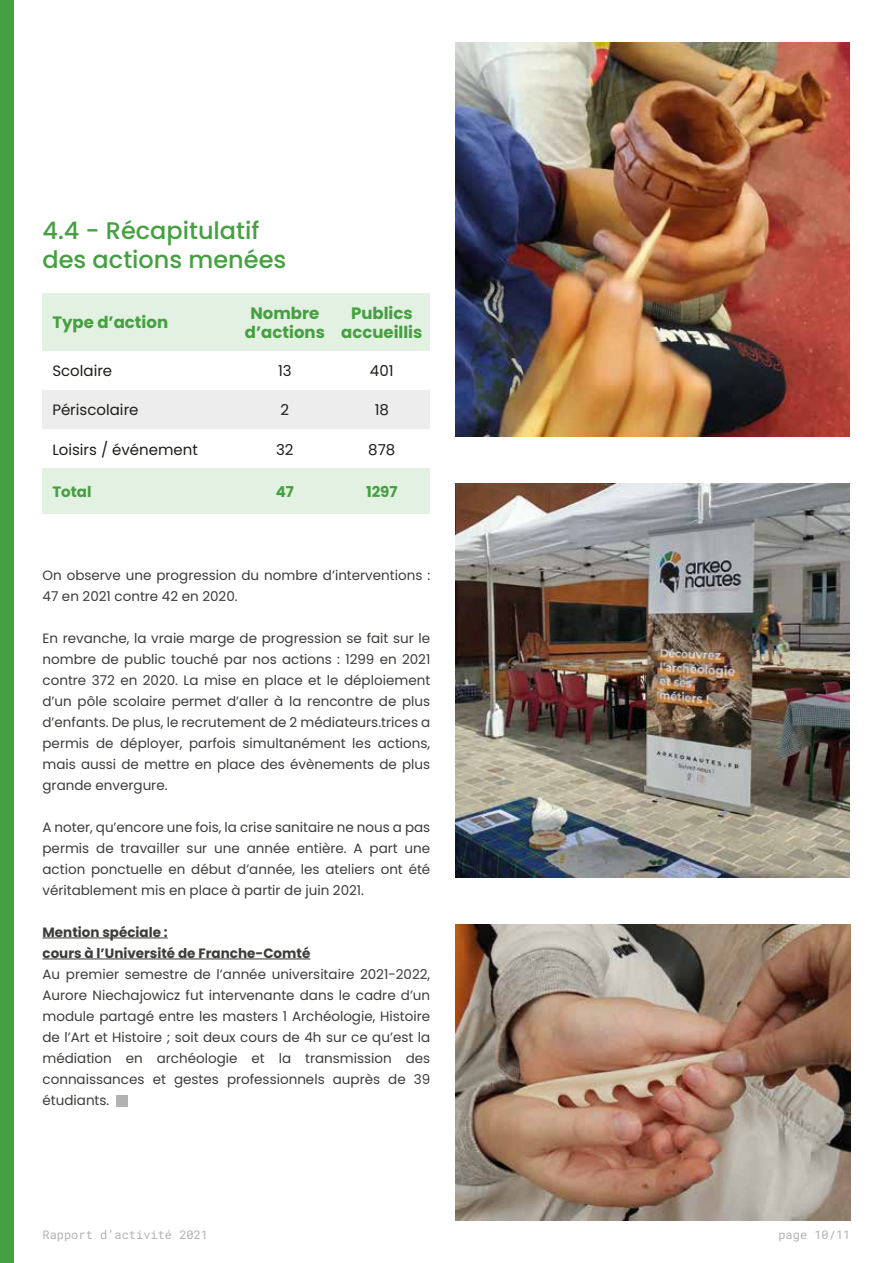
<style>
.page{position:relative;width:893px;height:1263px;background:#fff}
.page>*{position:absolute;margin:0;border:0;box-sizing:border-box;transform-origin:0 0}
.t1{font:500 24px/28.8px "Poppins";color:#44a040}
.t2{font:700 16.5px/19.8px "Poppins";color:#44a040;text-align:center}
.t3{font:15px "Poppins";color:#1d1d1b}
.t4{font:700 15px "Poppins";color:#44a040}
.t5{font:13.5px/21px "Poppins";color:#3c3c3b;text-align:justify}
.t6{font:700 13.5px/21px "Poppins";color:#3c3c3b}
.t7{font:12px "Roboto Mono";color:#b3b2b2}
</style>
<div class="page">
<div style="left:0;top:0;width:13px;height:1263px;background:#44a040"></div>
<div style="left:43px;top:293px;width:193px;height:59px;background:#e3f1e3"></div>
<div style="left:236px;top:293px;width:97px;height:59px;background:#e3f1e3"></div>
<div style="left:333px;top:293px;width:97px;height:59px;background:#e3f1e3"></div>
<div style="left:43px;top:391px;width:193px;height:39px;background:#ededed"></div>
<div style="left:236px;top:391px;width:97px;height:39px;background:#ededed"></div>
<div style="left:333px;top:391px;width:97px;height:39px;background:#ededed"></div>
<div style="left:43px;top:469px;width:193px;height:45px;background:#e3f1e3"></div>
<div style="left:236px;top:469px;width:97px;height:45px;background:#e3f1e3"></div>
<div style="left:333px;top:469px;width:97px;height:45px;background:#e3f1e3"></div>
<img style="left:455px;top:924px;width:395px;height:297px">
<img style="left:455px;top:43px;width:395px;height:394px">
<img style="left:455px;top:483px;width:395px;height:395px">
<hr style="left:43px;top:937px;width:125px;height:1px;background:#3c3c3b">
<hr style="left:43px;top:958px;width:267px;height:1px;background:#3c3c3b">
<div style="left:116px;top:1095px;width:12px;height:11px;background:#b3b2b2"></div>
<h1 class="t1" style="left:43px;top:216px;width:245px">4.4 - Récapitulatif des actions menées</h1>
<p class="t2" style="left:52px;top:312px;width:117px">Type d’action</p>
<p class="t2" style="left:245px;top:303px;width:81px">Nombre d’actions</p>
<p class="t2" style="left:341px;top:303px;width:83px">Publics accueillis</p>
<p class="t3" style="left:52px;top:362px;width:61px">Scolaire</p>
<p class="t3" style="left:278px;top:362px;width:15px">13</p>
<p class="t3" style="left:370px;top:362px;width:25px">401</p>
<p class="t3" style="left:52px;top:401px;width:88px">Périscolaire</p>
<p class="t3" style="left:281px;top:401px;width:10px">2</p>
<p class="t3" style="left:375px;top:401px;width:16px">18</p>
<p class="t3" style="left:52px;top:441px;width:147px">Loisirs / événement</p>
<p class="t3" style="left:276px;top:441px;width:19px">32</p>
<p class="t3" style="left:368px;top:441px;width:29px">878</p>
<p class="t4" style="left:52px;top:483px;width:41px">Total</p>
<p class="t4" style="left:276px;top:483px;width:20px">47</p>
<p class="t4" style="left:366px;top:483px;width:33px">1297</p>
<p class="t5" style="left:43px;top:565px;width:389px">On observe une progression du nombre d’interventions :<br>47 en 2021 contre 42 en 2020.</p>
<p class="t5" style="left:43px;top:628px;width:389px">En revanche, la vraie marge de progression se fait sur le nombre de public touché par nos actions : 1299 en 2021 contre 372 en 2020. La mise en place et le déploiement d’un pôle scolaire permet d’aller à la rencontre de plus d’enfants. De plus, le recrutement de 2 médiateurs.trices a permis de déployer, parfois simultanément les actions, mais aussi de mettre en place des évènements de plus grande envergure.</p>
<p class="t5" style="left:43px;top:817px;width:389px">A noter, qu’encore une fois, la crise sanitaire ne nous a pas permis de travailler sur une année entière. A part une action ponctuelle en début d’année, les ateliers ont été véritablement mis en place à partir de juin 2021.</p>
<p class="t6" style="left:43px;top:922px;width:269px">Mention spéciale :<br>cours à l’Université de Franche-Comté</p>
<p class="t5" style="left:43px;top:964px;width:389px">Au premier semestre de l’année universitaire 2021-2022, Aurore Niechajowicz fut intervenante dans le cadre d’un module partagé entre les masters 1 Archéologie, Histoire de l’Art et Histoire ; soit deux cours de 4h sur ce qu’est la médiation en archéologie et la transmission des connaissances et gestes professionnels auprès de 39 étudiants.</p>
<p class="t7" style="left:43px;top:1226px;width:167px">Rapport d’activité 2021</p>
<p class="t7" style="left:778px;top:1226px;width:73px">page 10/11</p>
</div>
